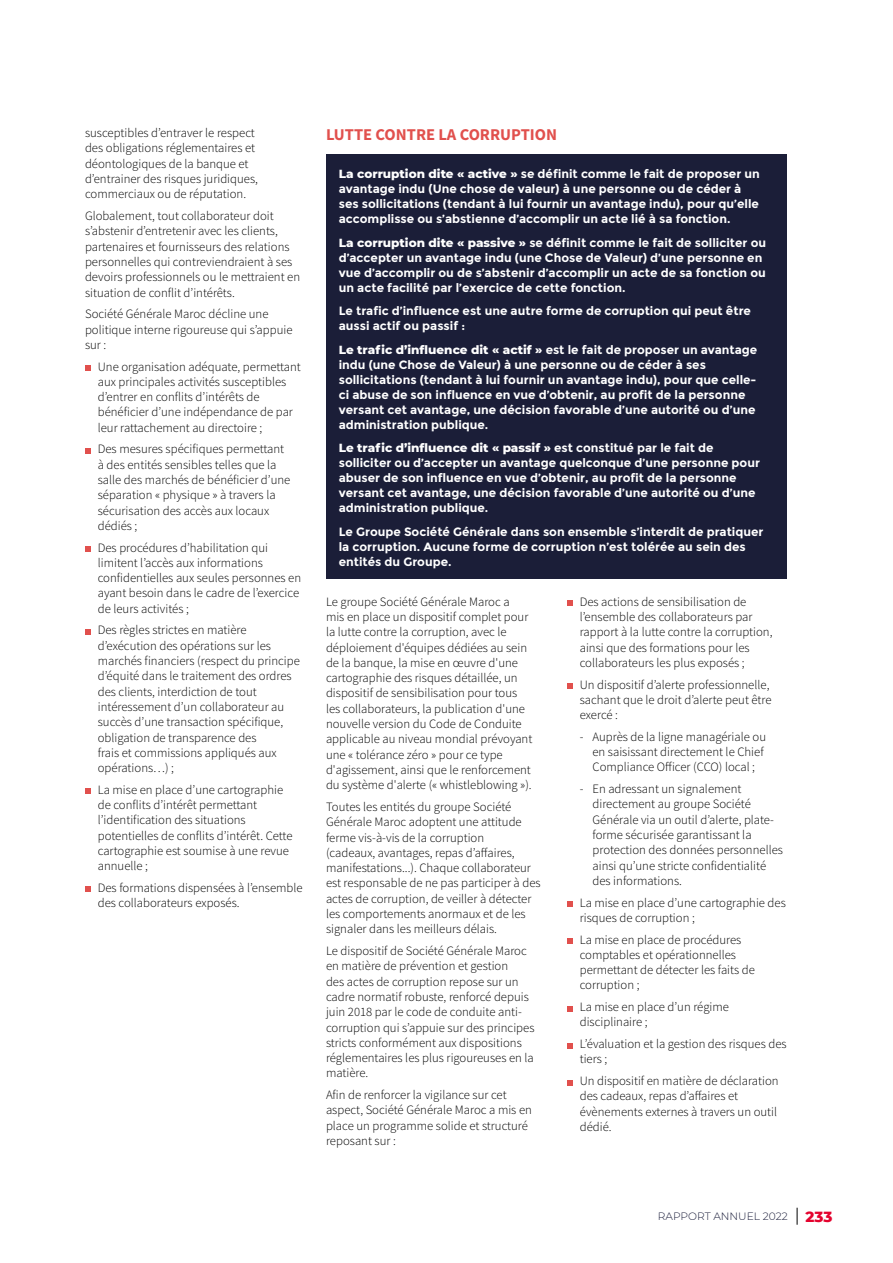
<style>
.page{position:relative;width:893px;height:1263px;background:#fff}
.page>*{position:absolute;margin:0;border:0;box-sizing:border-box;transform-origin:0 0}
.t1{font:700 16.5px "Source Sans Pro";color:#e1504d}
.t2{font:300 12.75px/15.3px "Source Sans Pro";color:#000}
.t3{font:700 12px/15px "Montserrat";color:#fff}
.t4{font:300 10.65px "Montserrat";color:#1a1d3a}
.s1{font-weight:800}
.s2{font-weight:800;font-size:15px;color:#e4032e}
</style>
<div class="page">
<svg style="left:797px;top:1208px;width:1px;height:17px"></svg>
<svg style="left:85px;top:365px;width:5px;height:5px"></svg>
<svg style="left:85px;top:448px;width:5px;height:5px"></svg>
<svg style="left:85px;top:546px;width:5px;height:6px"></svg>
<svg style="left:85px;top:629px;width:5px;height:5px"></svg>
<svg style="left:85px;top:789px;width:5px;height:5px"></svg>
<svg style="left:85px;top:887px;width:5px;height:5px"></svg>
<div style="left:326px;top:154px;width:461px;height:424px;background:#1b1e38"></div>
<svg style="left:567px;top:600px;width:5px;height:6px"></svg>
<svg style="left:567px;top:683px;width:5px;height:5px"></svg>
<svg style="left:567px;top:901px;width:5px;height:5px"></svg>
<svg style="left:567px;top:938px;width:5px;height:5px"></svg>
<svg style="left:567px;top:1006px;width:5px;height:5px"></svg>
<svg style="left:567px;top:1043px;width:5px;height:5px"></svg>
<svg style="left:567px;top:1080px;width:5px;height:5px"></svg>
<p class="t2" style="left:85px;top:125px;width:174px">susceptibles d’entraver le respect des obligations réglementaires et déontologiques de la banque et d’entrainer des risques juridiques, commerciaux ou de réputation.</p>
<p class="t2" style="left:85px;top:208px;width:217px">Globalement, tout collaborateur doit s’abstenir d’entretenir avec les clients, partenaires et fournisseurs des relations personnelles qui contreviendraient à ses devoirs professionnels ou le mettraient en situation de conflit d’intérêts.</p>
<p class="t2" style="left:85px;top:306px;width:209px">Société Générale Maroc décline une politique interne rigoureuse qui s’appuie sur :</p>
<p class="t2" style="left:98px;top:359px;width:205px">Une organisation adéquate, permettant aux principales activités susceptibles d’entrer en conflits d’intérêts de bénéficier d’une indépendance de par leur rattachement au directoire ;</p>
<p class="t2" style="left:98px;top:441px;width:194px">Des mesures spécifiques permettant à des entités sensibles telles que la salle des marchés de bénéficier d’une séparation « physique » à travers la sécurisation des accès aux locaux dédiés ;</p>
<p class="t2" style="left:98px;top:540px;width:205px">Des procédures d’habilitation qui limitent l’accès aux informations confidentielles aux seules personnes en ayant besoin dans le cadre de l’exercice de leurs activités ;</p>
<p class="t2" style="left:98px;top:623px;width:204px">Des règles strictes en matière d’exécution des opérations sur les marchés financiers (respect du principe d’équité dans le traitement des ordres des clients, interdiction de tout intéressement d’un collaborateur au succès d’une transaction spécifique, obligation de transparence des<br>frais et commissions appliqués aux opérations…) ;</p>
<p class="t2" style="left:98px;top:782px;width:196px">La mise en place d’une cartographie de conflits d’intérêt permettant l’identification des situations potentielles de conflits d’intérêt. Cette cartographie est soumise à une revue annuelle ;</p>
<p class="t2" style="left:98px;top:880px;width:206px">Des formations dispensées à l’ensemble des collaborateurs exposés.</p>
<p class="t1" style="left:326px;top:123px;width:233px">LUTTE CONTRE LA CORRUPTION</p>
<p class="t3" style="left:339px;top:166px;width:422px"><span class="s1">La corruption dite « active »</span> se définit comme le fait de proposer un avantage indu (Une chose de valeur) à une personne ou de céder à ses sollicitations (tendant à lui fournir un avantage indu), pour qu’elle accomplisse ou s’abstienne d’accomplir un acte lié à sa fonction.</p>
<p class="t3" style="left:339px;top:235px;width:429px"><span class="s1">La corruption dite « passive »</span> se définit comme le fait de solliciter ou d’accepter un avantage indu (une Chose de Valeur) d’une personne en vue d’accomplir ou de s’abstenir d’accomplir un acte de sa fonction ou un acte facilité par l’exercice de cette fonction.</p>
<p class="t3" style="left:339px;top:303px;width:414px">Le trafic d’influence est une autre forme de corruption qui peut être aussi actif ou passif :</p>
<p class="t3" style="left:339px;top:342px;width:420px"><span class="s1">Le trafic d’influence dit « actif »</span> est le fait de proposer un avantage indu (une Chose de Valeur) à une personne ou de céder à ses sollicitations (tendant à lui fournir un avantage indu), pour que celle&shy;ci abuse de son influence en vue d’obtenir, au profit de la personne versant cet avantage, une décision favorable d’une autorité ou d’une administration publique.</p>
<p class="t3" style="left:339px;top:440px;width:423px"><span class="s1">Le trafic d’influence dit « passif »</span> est constitué par le fait de solliciter ou d’accepter un avantage quelconque d’une personne pour abuser de son influence en vue d’obtenir, au profit de la personne versant cet avantage, une décision favorable d’une autorité ou d’une administration publique.</p>
<p class="t3" style="left:339px;top:524px;width:426px">Le Groupe Société Générale dans son ensemble s’interdit de pratiquer la corruption. Aucune forme de corruption n’est tolérée au sein des entités du Groupe.</p>
<p class="t2" style="left:326px;top:594px;width:208px">Le groupe Société Générale Maroc a<br>mis en place un dispositif complet pour la lutte contre la corruption, avec le déploiement d'équipes dédiées au sein de la banque, la mise en œuvre d'une cartographie des risques détaillée, un dispositif de sensibilisation pour tous les collaborateurs, la publication d'une nouvelle version du Code de Conduite applicable au niveau mondial prévoyant une « tolérance zéro » pour ce type d'agissement, ainsi que le renforcement du système d'alerte (« whistleblowing »).</p>
<p class="t2" style="left:326px;top:799px;width:216px">Toutes les entités du groupe Société Générale Maroc adoptent une attitude ferme vis-à-vis de la corruption<br>(cadeaux, avantages, repas d’affaires, manifestations...). Chaque collaborateur est responsable de ne pas participer à des actes de corruption, de veiller à détecter les comportements anormaux et de les signaler dans les meilleurs délais.</p>
<p class="t2" style="left:326px;top:943px;width:210px">Le dispositif de Société Générale Maroc en matière de prévention et gestion<br>des actes de corruption repose sur un cadre normatif robuste, renforcé depuis juin 2018 par le code de conduite anti&shy;corruption qui s’appuie sur des principes stricts conformément aux dispositions réglementaires les plus rigoureuses en la matière.</p>
<p class="t2" style="left:326px;top:1087px;width:207px">Afin de renforcer la vigilance sur cet aspect, Société Générale Maroc a mis en place un programme solide et structuré reposant sur :</p>
<p class="t2" style="left:580px;top:594px;width:194px">Des actions de sensibilisation de l’ensemble des collaborateurs par rapport à la lutte contre la corruption, ainsi que des formations pour les collaborateurs les plus exposés ;</p>
<p class="t2" style="left:580px;top:677px;width:193px">Un dispositif d’alerte professionnelle, sachant que le droit d’alerte peut être exercé :</p>
<p class="t2" style="left:592px;top:729px;width:175px;text-indent:-13px">- Auprès de la ligne managériale ou en saisissant directement le Chief<br>Compliance Officer (CCO) local ;</p>
<p class="t2" style="left:592px;top:781px;width:192px;text-indent:-13px">- En adressant un signalement directement au groupe Société<br>Générale via un outil d’alerte, plate&shy;forme sécurisée garantissant la protection des données personnelles ainsi qu’une stricte confidentialité des informations.</p>
<p class="t2" style="left:580px;top:895px;width:208px">La mise en place d’une cartographie des risques de corruption ;</p>
<p class="t2" style="left:580px;top:932px;width:177px">La mise en place de procédures comptables et opérationnelles permettant de détecter les faits de corruption ;</p>
<p class="t2" style="left:580px;top:999px;width:151px">La mise en place d’un régime disciplinaire ;</p>
<p class="t2" style="left:580px;top:1036px;width:208px">L’évaluation et la gestion des risques des tiers ;</p>
<p class="t2" style="left:580px;top:1073px;width:200px">Un dispositif en matière de déclaration des cadeaux, repas d’affaires et évènements externes à travers un outil dédié.</p>
<p class="t4" style="left:658px;top:1209px;width:176px">RAPPORT ANNUEL 2022 <span class="s2">233</span></p>
</div>
